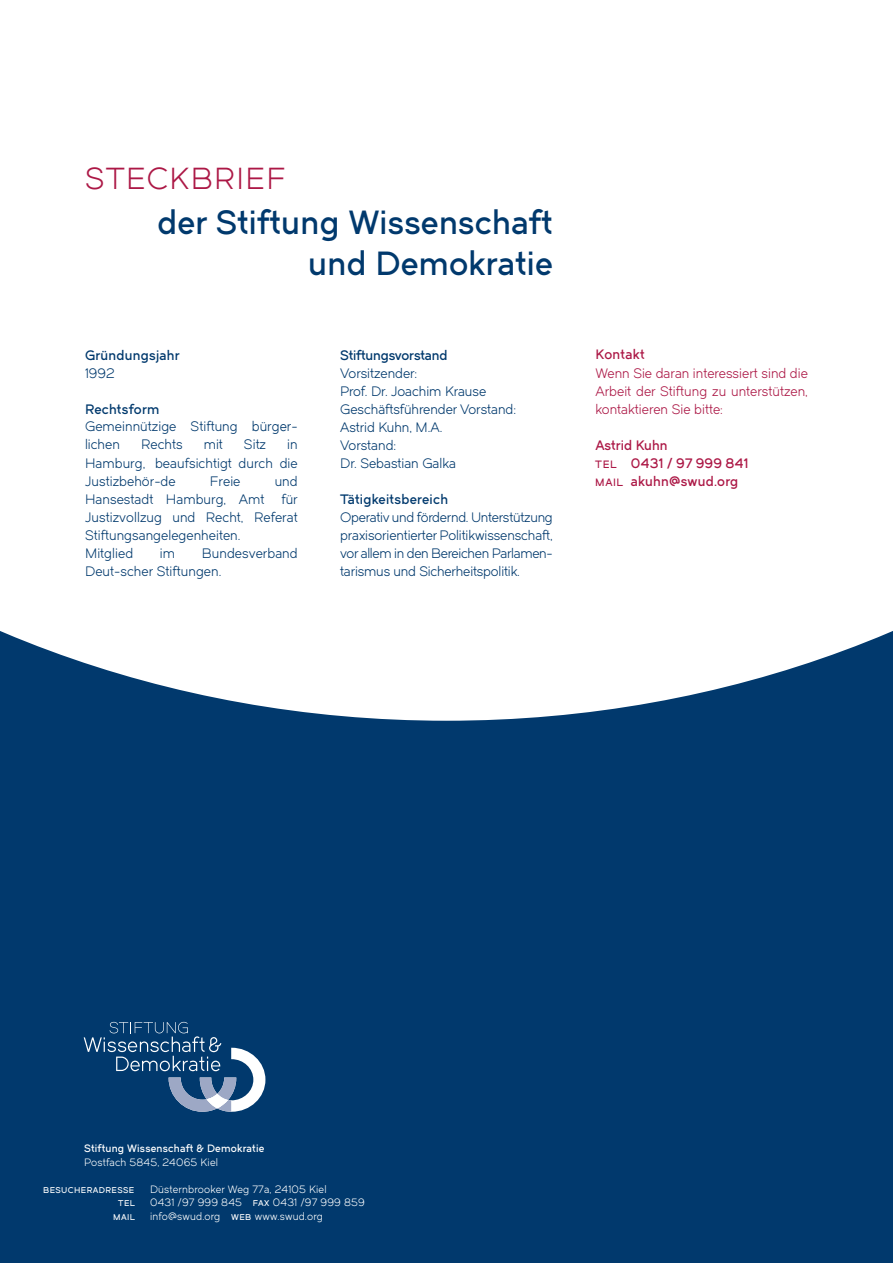
<style>
.page{position:relative;width:893px;height:1263px;background:#01396d}
.page>*{position:absolute;margin:0;border:0;box-sizing:border-box;transform-origin:0 0}
.t1{font:33px/40.5px "Dual 600";letter-spacing:.01em;color:#01396d;text-align:right}
.t2{font:30px "Dual 400";letter-spacing:.05em;color:#ac1846}
.t3{font:13.5px/18px "Dual 400";letter-spacing:.005em;color:#01396d}
.t4{font:13.5px/18px "Dual 400";letter-spacing:.005em;color:#ac1846;text-align:justify}
.t5{font:13.5px/18px "Dual 600";letter-spacing:.02em;color:#ac1846}
.t6{font:13.5px "Dual 600";letter-spacing:.02em;color:#01396d}
.t7{font:13.5px "Dual 600";letter-spacing:-.01em;color:#01396d}
.t8{font:10.5px/13.5px "Dual 400";letter-spacing:.02em;color:#fff}
.t9{font:10.5px "Dual 600";letter-spacing:.02em;color:#fff}
.t10{font:8.25px/13.5px "Dual 600";letter-spacing:.05em;color:#fff;text-align:right}
.s1{font-size:10.5px}
.s2{font-family:"Dual 600";font-size:8.25px}
</style>
<div class="page">
<div style="left:0;top:0;width:893px;height:721px;background:#fff"></div>
<svg style="left:84px;top:1022px;width:181px;height:90px"></svg>
<h2 class="t2" style="left:85px;top:160px;width:202px">STECKBRIEF</h2>
<h1 class="t1" style="left:158px;top:202px;width:397px">der Stiftung Wissenschaft und Demokratie</h1>
<p class="t6" style="left:85px;top:347px;width:96px">Gründungsjahr</p>
<p class="t3" style="left:85px;top:364px;width:31px">1992</p>
<p class="t6" style="left:85px;top:401px;width:76px">Rechtsform</p>
<p class="t3" style="left:85px;top:418px;width:214px">Gemeinnützige Stiftung bürger&shy;lichen</p>
<p class="t3" style="left:141px;top:436px;width:43px">Rechts</p>
<p class="t3" style="left:204px;top:436px;width:21px">mit</p>
<p class="t3" style="left:244px;top:436px;width:24px">Sitz</p>
<p class="t3" style="left:85px;top:436px;width:214px;text-align:justify;text-indent:202px">in Hamburg, beaufsichtigt durch die Justizbehör-de</p>
<p class="t3" style="left:210px;top:472px;width:32px">Freie</p>
<p class="t3" style="left:275px;top:472px;width:24px">und</p>
<p class="t3" style="left:85px;top:490px;width:181px">Hansestadt Hamburg, Amt</p>
<p class="t3" style="left:85px;top:490px;width:214px;text-indent:196px">für<br>Justizvollzug und Recht, Referat<br>Stiftungsangelegenheiten.<br>Mitglied</p>
<p class="t3" style="left:85px;top:544px;width:214px;text-indent:117px">Bundesverband<br>Deut-scher Stiftungen.</p>
<p class="t3" style="left:160px;top:544px;width:17px">im</p>
<p class="t7" style="left:340px;top:347px;width:109px">Stiftungsvorstand</p>
<p class="t3" style="left:340px;top:364px;width:177px">Vorsitzender:<br>Prof. Dr. Joachim Krause<br>Geschäftsführender Vorstand:<br>Astrid Kuhn, M.A.<br>Vorstand:<br>Dr. Sebastian Galka</p>
<p class="t6" style="left:340px;top:491px;width:109px">Tätigkeitsbereich</p>
<p class="t3" style="left:340px;top:508px;width:214px;text-align:justify">Operativ und fördernd. Unterstützung praxisorientierter Politikwissenschaft, vor allem in den Bereichen Parlamen&shy;tarismus und Sicherheitspolitik.</p>
<p class="t5" style="left:595px;top:345px;width:51px">Kontakt</p>
<p class="t4" style="left:595px;top:364px;width:214px">Wenn Sie daran interessiert sind die Arbeit der Stiftung zu unterstützen, kontaktieren Sie bitte:</p>
<p class="t5" style="left:595px;top:436px;width:155px">Astrid Kuhn<br><span class="s1">TEL</span> 0431 / 97 999 841<br><span class="s1">MAIL</span> akuhn@swud.org</p>
<p class="t9" style="left:84px;top:1142px;width:182px">Stiftung Wissenschaft &amp; Demokratie</p>
<p class="t8" style="left:84px;top:1155px;width:135px">Postfach 5845, 24065 Kiel</p>
<p class="t8" style="left:150px;top:1182px;width:216px">Düsternbrooker Weg 77a, 24105 Kiel<br>0431 /97 999 845 <span class="s2">FAX</span> 0431 /97 999 859 info@swud.org <span class="s2">WEB</span> www.swud.org</p>
<p class="t10" style="left:43px;top:1183px;width:93px">BESUCHERADRESSE<br>TEL<br>MAIL</p>
</div>
